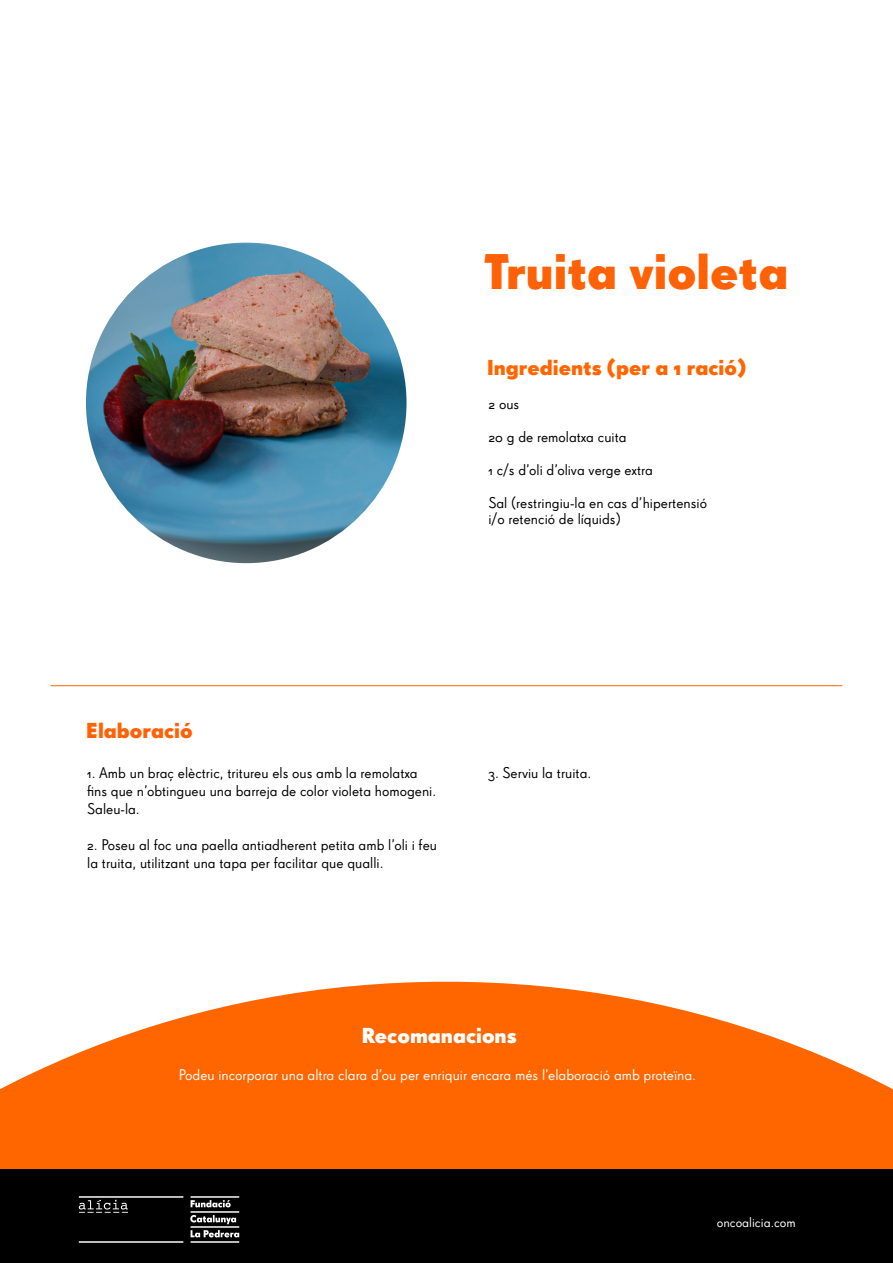
<style>
.page{position:relative;width:893px;height:1263px;background:#fff}
.page>*{position:absolute;margin:0;border:0;box-sizing:border-box;transform-origin:0 0}
.t1{font:48.45px "Super Grotesk OT Bld";color:#ff6106}
.t2{font:21px "Super Grotesk OT Bld";color:#f60}
.t3{font:21px "Super Grotesk OT Bld";color:#fff}
.t4{font:21px "Super Grotesk OT Bld";color:#ff6106}
.t5{font:15px/18px "Super Grotesk OT";color:#000}
.t6{font:15px "Super Grotesk OT";color:#fff}
.t7{font:13.5px "Super Grotesk OT";color:#fff}
</style>
<div class="page">
<img style="left:86px;top:243px;width:320px;height:320px;border-radius:160px">
<svg style="left:0;top:982px;width:893px;height:187px;fill:#f60"></svg>
<hr style="left:51px;top:685px;width:791px;height:1px;background:#f60">
<div style="left:0;top:1170px;width:893px;height:93px;background:#000"></div>
<img style="left:78px;top:1196px;width:162px;height:47px">
<h1 class="t1" style="left:484px;top:242px;width:306px">Truita violeta</h1>
<h2 class="t2" style="left:487px;top:354px;width:260px">Ingredients (per a 1 ració)</h2>
<p class="t5" style="left:488px;top:395px;width:32px">2 ous</p>
<p class="t5" style="left:488px;top:428px;width:140px">20 g de remolatxa cuita</p>
<p class="t5" style="left:488px;top:461px;width:166px">1 c/s d’oli d’oliva verge extra</p>
<p class="t5" style="left:488px;top:494px;width:220px;line-height:16.5px">Sal (restringiu-la en cas d’hipertensió i/o retenció de líquids)</p>
<h2 class="t4" style="left:86px;top:718px;width:108px">Elaboració</h2>
<p class="t5" style="left:87px;top:764px;width:351px">1. Amb un braç elèctric, tritureu els ous amb la remolatxa fins que n’obtingueu una barreja de color violeta homogeni.<br>Saleu-la.</p>
<p class="t5" style="left:87px;top:836px;width:351px">2. Poseu al foc una paella antiadherent petita amb l’oli i feu la truita, utilitzant una tapa per facilitar que qualli.</p>
<p class="t5" style="left:489px;top:764px;width:104px">3. Serviu la truita.</p>
<h2 class="t3" style="left:362px;top:1023px;width:157px">Recomanacions</h2>
<p class="t6" style="left:179px;top:1066px;width:519px">Podeu incorporar una altra clara d’ou per enriquir encara més l’elaboració amb proteïna.</p>
<p class="t7" style="left:717px;top:1215px;width:80px">oncoalicia.com</p>
</div>
